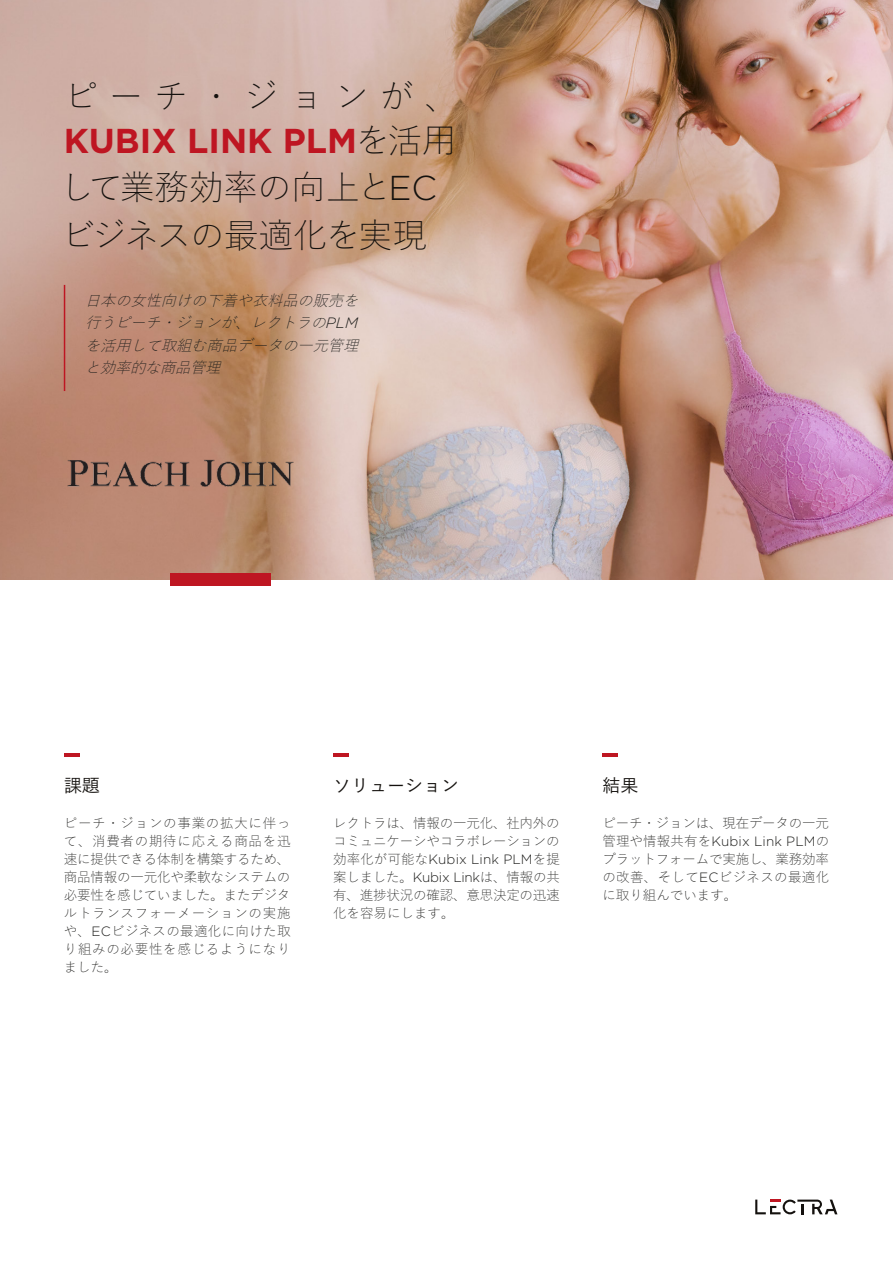
<style>
.page{position:relative;width:893px;height:1263px;background:#fff}
.page>*{position:absolute;margin:0;border:0;box-sizing:border-box;transform-origin:0 0}
.t1{font:300 34.5px/43.5px "Yu Gothic";letter-spacing:-.005em;color:#14110e}
.t2{font:300 34.5px "Yu Gothic";letter-spacing:-.04em;color:#14110e}
.Texte_courant{font:500 18px "Yu Gothic";color:#14110e}
.QUOTE{font:italic 300 15px/22.5px "Yu Gothic";color:#1d1d1b}
.Texte_courant-2{font:300 13.5px/18px "Yu Gothic";color:#1d1d1b;text-align:justify}
.s1{font-family:"Gotham";font-weight:700;color:#be1622}
.s2{font-family:"Gotham"}
</style>
<div class="page">
<img style="left:0;top:0;width:893px;height:579px">
<img style="left:64px;top:456px;width:232px;height:31px">
<hr style="left:64px;top:753px;width:15px;height:3px;background:#be1622">
<hr style="left:333px;top:753px;width:16px;height:3px;background:#be1622">
<hr style="left:602px;top:753px;width:16px;height:3px;background:#be1622">
<svg style="left:755px;top:1199px;width:82px;height:15px"></svg>
<hr style="left:64px;top:285px;width:1px;height:106px;background:#be1622">
<div style="left:170px;top:573px;width:101px;height:13px;background:#be1622"></div>
<h1 class="t1" style="left:64px;top:70px;width:397px">ピーチ・ジョンが、<br><span class="s1">KUBIX LINK PLM</span>を活用</h1>
<h1 class="t1" style="left:60px;top:161px;width:379px">して業務効率の向上と<span class="s2">EC</span></h1>
<h1 class="t2" style="left:61px;top:203px;width:367px">ビジネスの最適化を実現</h1>
<p class="QUOTE" style="left:85px;top:287px;width:281px">日本の女性向けの下着や衣料品の販売を行うピーチ・ジョンが、レクトラの<span class="s2">PLM</span>を活用して取組む商品データの一元管理と効率的な商品管理</p>
<p class="Texte_courant" style="left:64px;top:769px;width:37px">課題</p>
<p class="Texte_courant-2" style="left:64px;top:812px;width:228px">ピーチ・ジョンの事業の拡大に伴って、消費者の期待に応える商品を迅速に提供できる体制を構築するため、商品情報の一元化や柔軟なシステムの必要性を感じていました。またデジタルトランスフォーメーションの実施や、<span class="s2">EC</span>ビジネスの最適化に向けた取り組みの必要性を感じるようになりました。</p>
<p class="Texte_courant" style="left:333px;top:769px;width:127px">ソリューション</p>
<p class="Texte_courant-2" style="left:333px;top:812px;width:228px">レクトラは、情報の一元化、社内外のコミュニケーシやコラボレーションの効率化が可能な<span class="s2">Kubix Link PLM</span>を提案しました。<span class="s2">Kubix Link</span>は、情報の共有、進捗状況の確認、意思決定の迅速化を容易にします。</p>
<p class="Texte_courant" style="left:602px;top:769px;width:37px">結果</p>
<p class="Texte_courant-2" style="left:602px;top:812px;width:228px">ピーチ・ジョンは、現在データの一元管理や情報共有を<span class="s2">Kubix Link PLM</span>のプラットフォームで実施し、業務効率の改善、そして<span class="s2">EC</span>ビジネスの最適化に取り組んでいます。</p>
</div>
